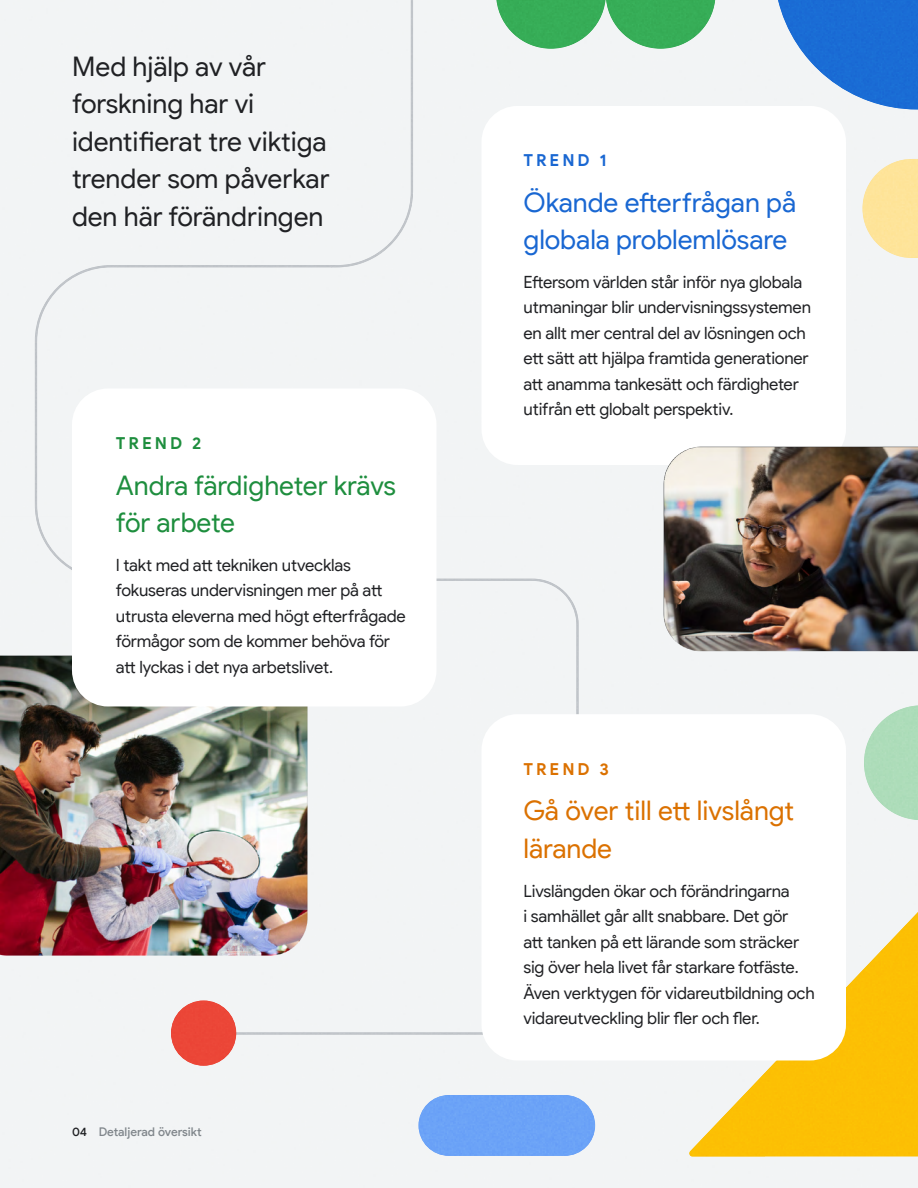
<style>
.page{position:relative;width:918px;height:1188px;background:#fff}
.page>*{position:absolute;margin:0;border:0;box-sizing:border-box;transform-origin:0 0}
.t1{font:27px/37.5px "Google Sans Display";color:#202124}
.t2{font:27px/37.5px "Google Sans Display";letter-spacing:-.005em;color:#1967d2}
.t3{font:27px/37.5px "Google Sans Display";letter-spacing:-.005em;color:#1e8e3e}
.t4{font:27px/37.5px "Google Sans Display";color:#db7100}
.t5{font:16.8px/25.5px "Google Sans Display";letter-spacing:-.01em;color:#202124}
.t6{font:700 16.5px "Google Sans";letter-spacing:.18em;color:#1967d2}
.t7{font:700 16.5px "Google Sans";letter-spacing:.18em;color:#1e8e3e}
.t8{font:700 16.5px "Google Sans";letter-spacing:.18em;color:#db7100}
.t9{font:500 12px "Google Sans Display";letter-spacing:-.005em;color:#80868b}
.t10{font:500 12px "Google Sans Display";color:#202124}
</style>
<div class="page">
<img style="left:0;top:0;width:918px;height:1188px">
<div style="left:482px;top:714px;width:364px;height:346px;background:#fff;border-radius:36px"></div>
<div style="left:72px;top:388px;width:364px;height:318px;background:#fff;border-radius:36px"></div>
<h1 class="t1" style="left:72px;top:47px;width:259px">Med hjälp av vår forskning har vi identifierat tre viktiga trender som påverkar den här förändringen</h1>
<p class="t7" style="left:116px;top:433px;width:87px">TREND 2</p>
<h1 class="t3" style="left:116px;top:466px;width:282px">Andra färdigheter krävs för arbete</h1>
<p class="t5" style="left:116px;top:552px;width:291px">I takt med att tekniken utvecklas fokuseras undervisningen mer på att utrusta eleverna med högt efterfrågade förmågor som de kommer behöva för att lyckas i det nya arbetslivet.</p>
<p class="t10" style="left:72px;top:1124px;width:17px">04</p>
<p class="t9" style="left:99px;top:1124px;width:105px">Detaljerad översikt</p>
<p class="t6" style="left:524px;top:150px;width:85px">TREND 1</p>
<h1 class="t2" style="left:524px;top:183px;width:274px">Ökande efterfrågan på globala problemlösare</h1>
<p class="t5" style="left:524px;top:269px;width:289px">Eftersom världen står inför nya globala utmaningar blir undervisningssystemen en allt mer central del av lösningen och ett sätt att hjälpa framtida generationer att anamma tankesätt och färdigheter utifrån ett globalt perspektiv.</p>
<p class="t8" style="left:524px;top:759px;width:87px">TREND 3</p>
<h1 class="t4" style="left:524px;top:792px;width:272px">Gå över till ett livslångt lärande</h1>
<p class="t5" style="left:524px;top:878px;width:293px">Livslängden ökar och förändringarna<br>i samhället går allt snabbare. Det gör<br>att tanken på ett lärande som sträcker sig över hela livet får starkare fotfäste.<br>Även verktygen för vidareutbildning och vidareutveckling blir fler och fler.</p>
</div>
